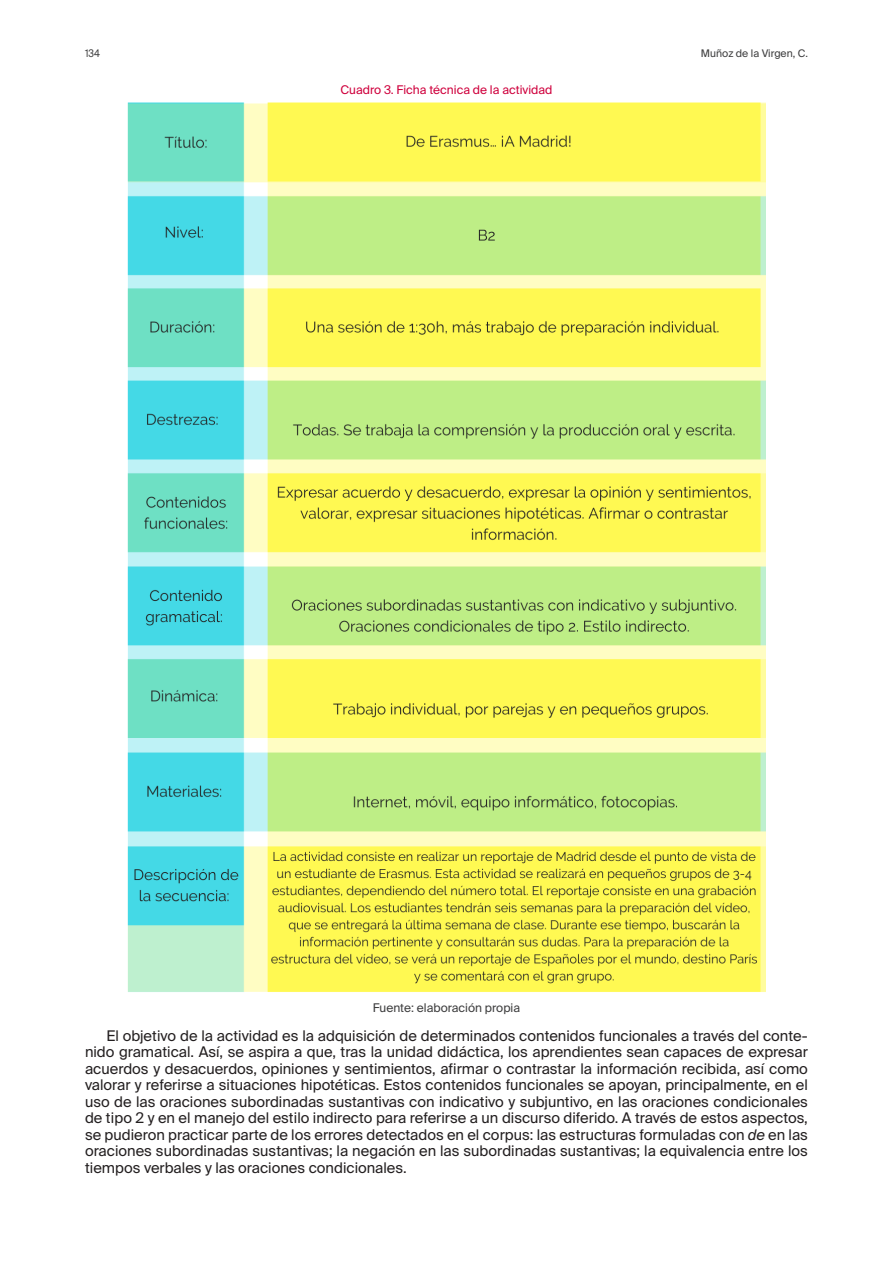
<style>
.page{position:relative;width:893px;height:1263px;background:#fff}
.page>*{position:absolute;margin:0;border:0;box-sizing:border-box;transform-origin:0 0}
.t1{font:14.7px/16.5px "Suisse Intl";color:#231f20;text-align:justify}
.Título_elemento{font:12px "Suisse Intl";color:#cf003d}
.Pie_elemento{font:12px "Suisse Intl";color:#3e3e3f}
.t2{font:10.5px "Suisse Intl";color:#3e3e3f}
.t3{font:10.5px "Suisse Intl";color:#3e3e3f;scale:.9 1}
.s1{font-style:italic}
</style>
<div class="page">
<img style="left:128px;top:102px;width:637px;height:890px">
<p class="t3" style="left:85px;top:47px;width:18px">134</p>
<p class="t2" style="left:701px;top:47px;width:109px">Muñoz de la Virgen, C.</p>
<p class="Título_elemento" style="left:340px;top:83px;width:213px">Cuadro 3. Ficha técnica de la actividad</p>
<p class="Pie_elemento" style="left:373px;top:1000px;width:149px">Fuente: elaboración propia</p>
<p class="t1" style="left:85px;top:1028px;width:724px;text-indent:21px">El objetivo de la actividad es la adquisición de determinados contenidos funcionales a través del conte&shy;nido gramatical. Así, se aspira a que, tras la unidad didáctica, los aprendientes sean capaces de expresar acuerdos y desacuerdos, opiniones y sentimientos, afirmar o contrastar la información recibida, así como valorar y referirse a situaciones hipotéticas. Estos contenidos funcionales se apoyan, principalmente, en el uso de las oraciones subordinadas sustantivas con indicativo y subjuntivo, en las oraciones condicionales de tipo 2 y en el manejo del estilo indirecto para referirse a un discurso diferido. A través de estos aspectos, se pudieron practicar parte de los errores detectados en el corpus: las estructuras formuladas con <span class="s1">de</span> en las oraciones subordinadas sustantivas; la negación en las subordinadas sustantivas; la equivalencia entre los tiempos verbales y las oraciones condicionales.</p>
</div>
